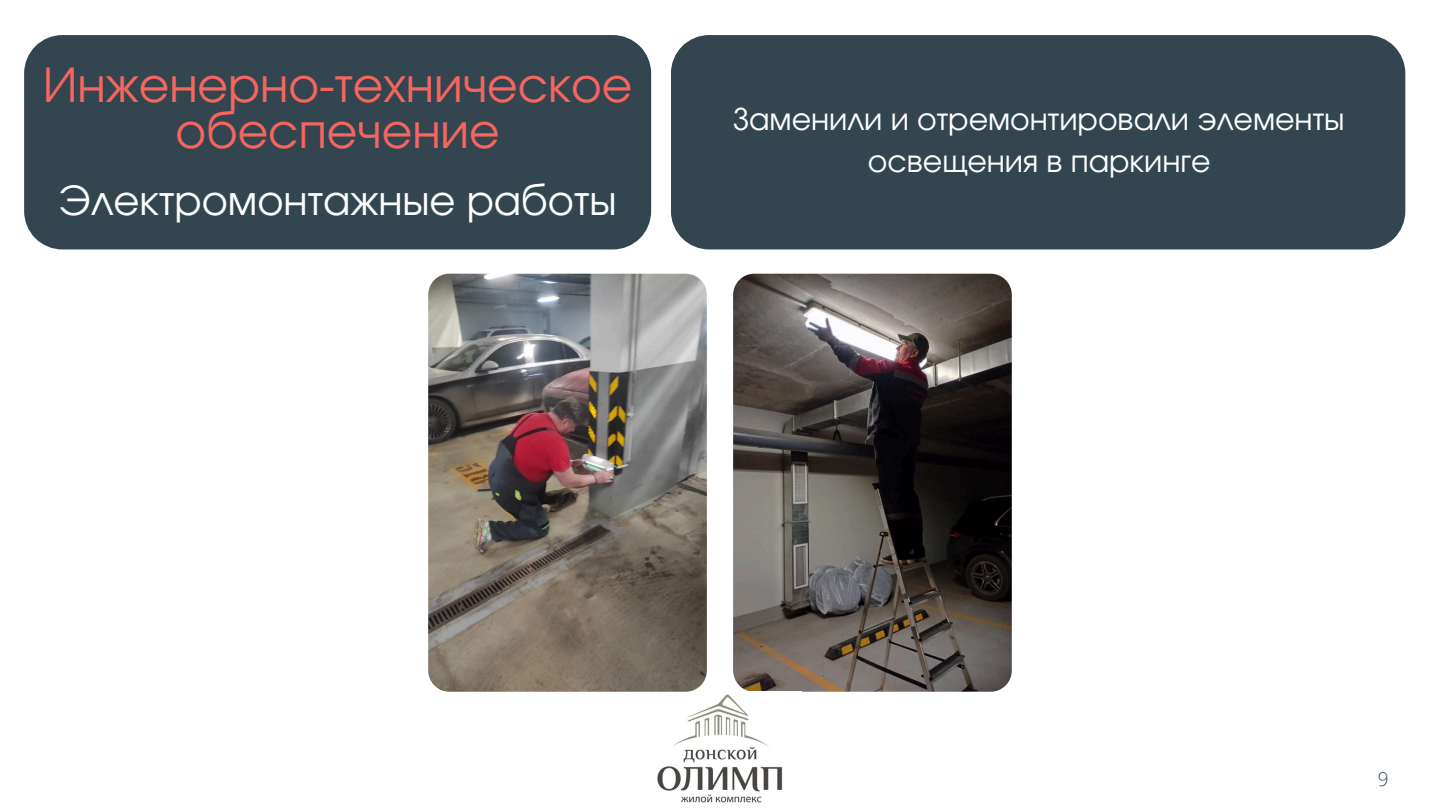
<style>
.page{position:relative;width:1440px;height:810px;background:#fff}
.page>*{position:absolute;margin:0;border:0;box-sizing:border-box;transform-origin:0 0}
.t1{font:47px/46.5px "Evolventa";color:#f6655f;text-align:center}
.t2{font:40px "Evolventa";color:#fff}
.t3{font:30px/42px "Evolventa";color:#fff;text-align:center}
.t4{font:300 19px "Open Sans";color:#33464f}
</style>
<div class="page">
<div style="left:671px;top:35px;width:734px;height:214px;background:#33464f"></div>
<div style="left:24px;top:35px;width:627px;height:214px;background:#33464f"></div>
<img style="left:733px;top:274px;width:279px;height:418px;border-radius:21px">
<img style="left:657px;top:694px;width:126px;height:109px">
<img style="left:428px;top:274px;width:279px;height:418px;border-radius:21px">
<p class="t1" style="left:43px;top:65px;width:591px">Инженерно-техническое обеспечение</p>
<p class="t2" style="left:59px;top:183px;width:560px">Электромонтажные работы</p>
<p class="t3" style="left:734px;top:100px;width:612px">Заменили и отремонтировали элементы освещения в паркинге</p>
<p class="t4" style="left:1378px;top:765px;width:12px">9</p>
</div>
